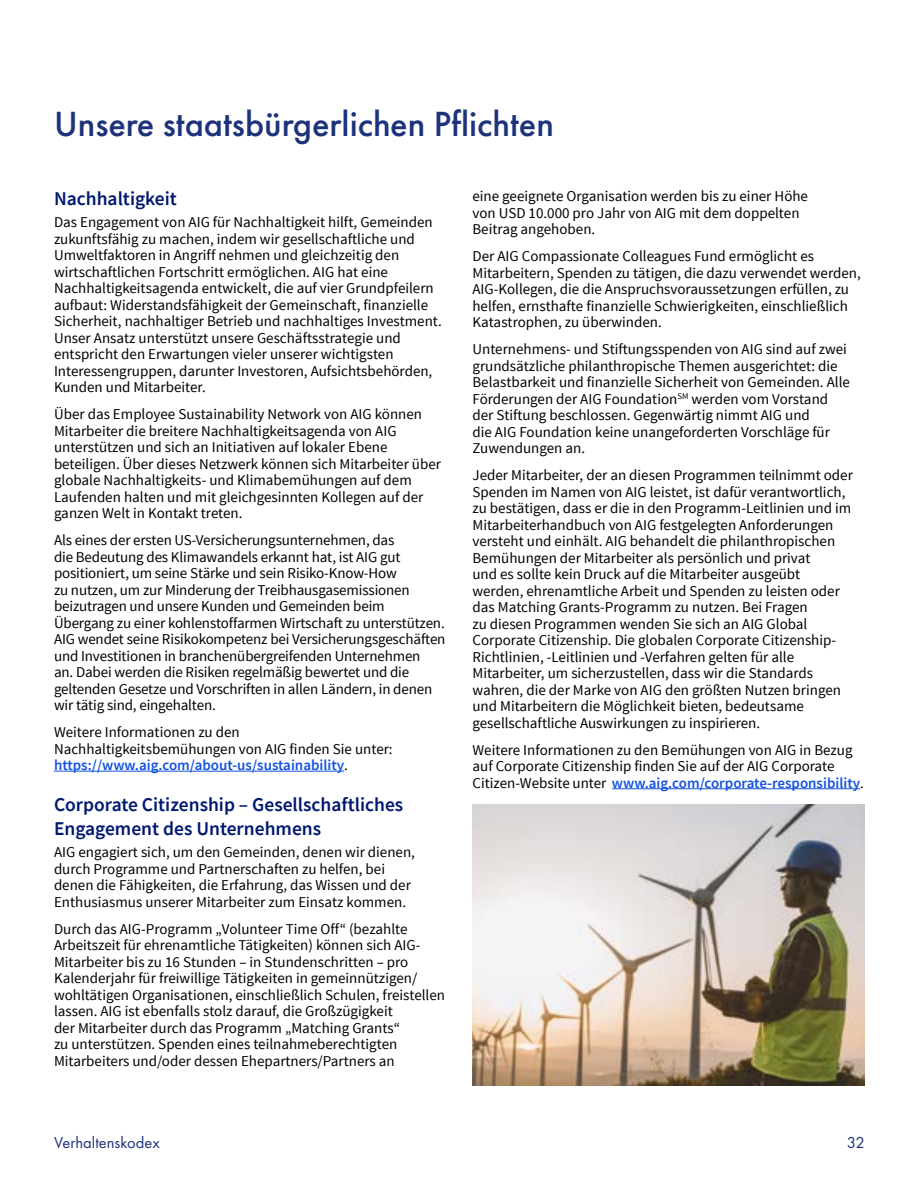
<style>
.page{position:relative;width:918px;height:1188px;background:#fff}
.page>*{position:absolute;margin:0;border:0;box-sizing:border-box;transform-origin:0 0}
.t1{font:500 36.3px "Futura PT";color:#1d327b}
.H2_Body_Copy_Titles{font:600 19.5px/23.4px "Source Sans Pro";color:#001871}
.t2{font:16.5px "Futura PT";color:#1d327b}
.Sub_Bulllets_10_13{font:15px/16.5px "Source Sans Pro";color:#000}
.s1{font-weight:600;color:#1352de}
</style>
<div class="page">
<hr style="left:54px;top:771px;width:290px;height:1px;background:#1352de">
<hr style="left:612px;top:788px;width:248px;height:1px;background:#1352de">
<img style="left:472px;top:805px;width:393px;height:280px">
<h1 class="t1" style="left:54px;top:102px;width:502px">Unsere staatsbürgerlichen Pflichten</h1>
<h2 class="H2_Body_Copy_Titles" style="left:54px;top:186px;width:125px">Nachhaltigkeit</h2>
<p class="Sub_Bulllets_10_13" style="left:54px;top:214px;width:389px">Das Engagement von AIG für Nachhaltigkeit hilft, Gemeinden zukunftsfähig zu machen, indem wir gesellschaftliche und Umweltfaktoren in Angriff nehmen und gleichzeitig den wirtschaftlichen Fortschritt ermöglichen. AIG hat eine Nachhaltigkeitsagenda entwickelt, die auf vier Grundpfeilern aufbaut: Widerstandsfähigkeit der Gemeinschaft, finanzielle Sicherheit, nachhaltiger Betrieb und nachhaltiges Investment.<br>Unser Ansatz unterstützt unsere Geschäftsstrategie und entspricht den Erwartungen vieler unserer wichtigsten Interessengruppen, darunter Investoren, Aufsichtsbehörden, Kunden und Mitarbeiter.</p>
<p class="Sub_Bulllets_10_13" style="left:54px;top:406px;width:389px">Über das Employee Sustainability Network von AIG können Mitarbeiter die breitere Nachhaltigkeitsagenda von AIG unterstützen und sich an Initiativen auf lokaler Ebene beteiligen. Über dieses Netzwerk können sich Mitarbeiter über globale Nachhaltigkeits- und Klimabemühungen auf dem Laufenden halten und mit gleichgesinnten Kollegen auf der ganzen Welt in Kontakt treten.</p>
<p class="Sub_Bulllets_10_13" style="left:54px;top:532px;width:393px">Als eines der ersten US-Versicherungsunternehmen, das<br>die Bedeutung des Klimawandels erkannt hat, ist AIG gut positioniert, um seine Stärke und sein Risiko-Know-How<br>zu nutzen, um zur Minderung der Treibhausgasemissionen beizutragen und unsere Kunden und Gemeinden beim Übergang zu einer kohlenstoffarmen Wirtschaft zu unterstützen.<br>AIG wendet seine Risikokompetenz bei Versicherungsgeschäften und Investitionen in branchenübergreifenden Unternehmen<br>an. Dabei werden die Risiken regelmäßig bewertet und die geltenden Gesetze und Vorschriften in allen Ländern, in denen wir tätig sind, eingehalten.</p>
<p class="Sub_Bulllets_10_13" style="left:54px;top:724px;width:340px">Weitere Informationen zu den<br>Nachhaltigkeitsbemühungen von AIG finden Sie unter: <span class="s1">https://www.aig.com/about-us/sustainability</span>.</p>
<h2 class="H2_Body_Copy_Titles" style="left:54px;top:793px;width:351px">Corporate Citizenship – Gesellschaftliches<br>Engagement des Unternehmens</h2>
<p class="Sub_Bulllets_10_13" style="left:54px;top:844px;width:362px">AIG engagiert sich, um den Gemeinden, denen wir dienen, durch Programme und Partnerschaften zu helfen, bei denen die Fähigkeiten, die Erfahrung, das Wissen und der Enthusiasmus unserer Mitarbeiter zum Einsatz kommen.</p>
<p class="Sub_Bulllets_10_13" style="left:54px;top:921px;width:393px">Durch das AIG-Programm „Volunteer Time Off“ (bezahlte Arbeitszeit für ehrenamtliche Tätigkeiten) können sich AIG-Mitarbeiter bis zu 16 Stunden – in Stundenschritten – pro Kalenderjahr für freiwillige Tätigkeiten in gemeinnützigen/ wohltätigen Organisationen, einschließlich Schulen, freistellen lassen. AIG ist ebenfalls stolz darauf, die Großzügigkeit<br>der Mitarbeiter durch das Programm „Matching Grants“<br>zu unterstützen. Spenden eines teilnahmeberechtigten Mitarbeiters und/oder dessen Ehepartners/Partners an</p>
<p class="Sub_Bulllets_10_13" style="left:472px;top:188px;width:337px">eine geeignete Organisation werden bis zu einer Höhe von USD 10.000 pro Jahr von AIG mit dem doppelten<br>Beitrag angehoben.</p>
<p class="Sub_Bulllets_10_13" style="left:472px;top:248px;width:390px">Der AIG Compassionate Colleagues Fund ermöglicht es Mitarbeitern, Spenden zu tätigen, die dazu verwendet werden, AIG-Kollegen, die die Anspruchsvoraussetzungen erfüllen, zu helfen, ernsthafte finanzielle Schwierigkeiten, einschließlich Katastrophen, zu überwinden.</p>
<p class="Sub_Bulllets_10_13" style="left:472px;top:341px;width:379px">Unternehmens- und Stiftungsspenden von AIG sind auf zwei grundsätzliche philanthropische Themen ausgerichtet: die Belastbarkeit und finanzielle Sicherheit von Gemeinden. Alle Förderungen der AIG Foundation<sup>SM</sup> werden vom Vorstand der Stiftung beschlossen. Gegenwärtig nimmt AIG und<br>die AIG Foundation keine unangeforderten Vorschläge für Zuwendungen an.</p>
<p class="Sub_Bulllets_10_13" style="left:472px;top:467px;width:382px">Jeder Mitarbeiter, der an diesen Programmen teilnimmt oder Spenden im Namen von AIG leistet, ist dafür verantwortlich, zu bestätigen, dass er die in den Programm-Leitlinien und im Mitarbeiterhandbuch von AIG festgelegten Anforderungen versteht und einhält. AIG behandelt die philanthropischen Bemühungen der Mitarbeiter als persönlich und privat<br>und es sollte kein Druck auf die Mitarbeiter ausgeübt werden, ehrenamtliche Arbeit und Spenden zu leisten oder das Matching Grants-Programm zu nutzen. Bei Fragen<br>zu diesen Programmen wenden Sie sich an AIG Global Corporate Citizenship. Die globalen Corporate Citizenship-Richtlinien, -Leitlinien und -Verfahren gelten für alle Mitarbeiter, um sicherzustellen, dass wir die Standards wahren, die der Marke von AIG den größten Nutzen bringen und Mitarbeitern die Möglichkeit bieten, bedeutsame gesellschaftliche Auswirkungen zu inspirieren.</p>
<p class="Sub_Bulllets_10_13" style="left:472px;top:742px;width:393px">Weitere Informationen zu den Bemühungen von AIG in Bezug auf Corporate Citizenship finden Sie auf der AIG Corporate<br>Citizen-Website unter <span class="s1">www.aig.com/corporate-responsibility</span>.</p>
<p class="t2" style="left:54px;top:1133px;width:107px">Verhaltenskodex</p>
<p class="t2" style="left:847px;top:1133px;width:19px">32</p>
</div>
